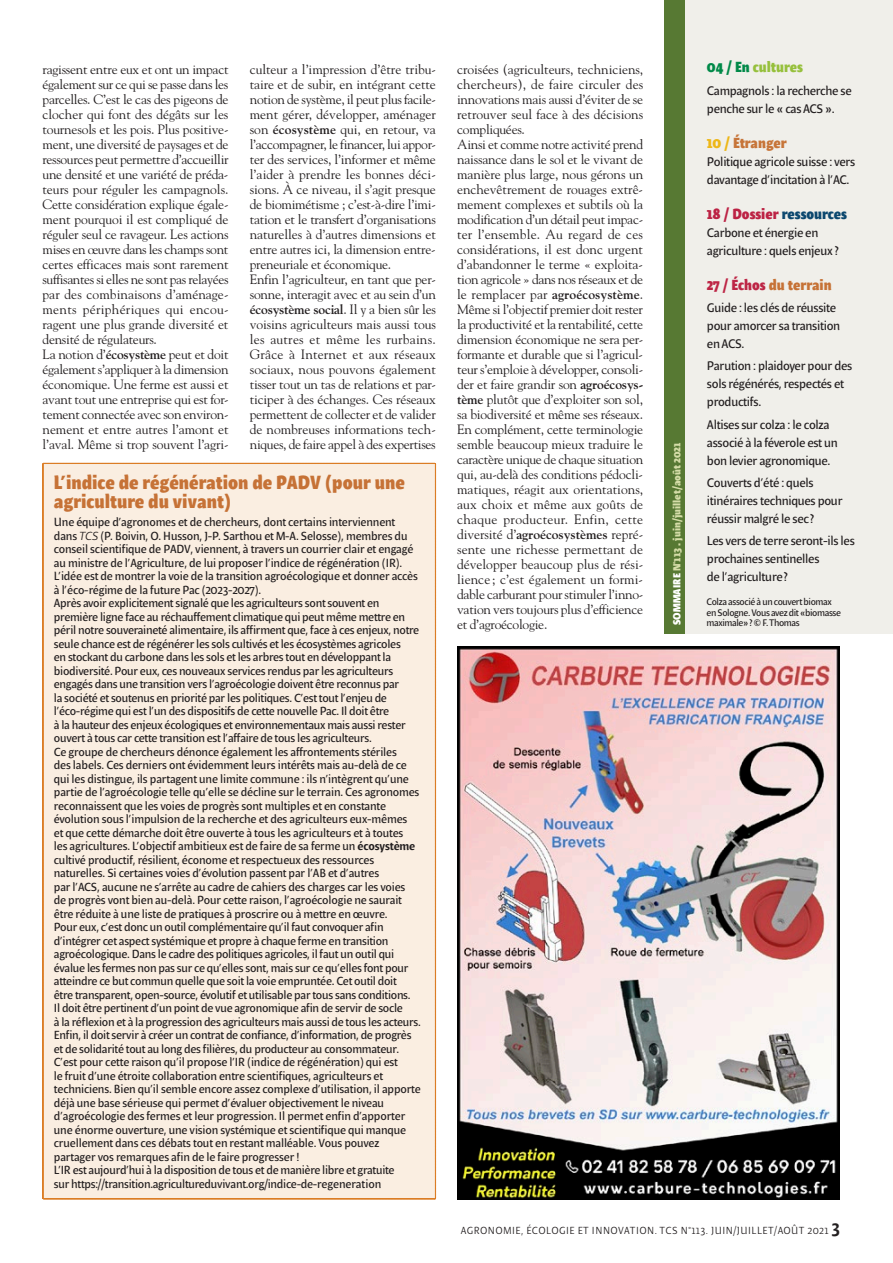
<style>
.page{position:relative;width:893px;height:1263px;background:#fff}
.page>*{position:absolute;margin:0;border:0;box-sizing:border-box;transform-origin:0 0}
.t1{font:700 19.5px/19.5px "Beret LT Std";color:#c67236;scale:.95 1}
.t2{font:700 15px "Beret LT Std";color:#bc2244;scale:.95 1}
.t3{font:700 15px "Beret LT Std";color:#c67236;scale:.95 1}
.t4{font:700 15px "Beret LT Std";color:#96c03c;scale:.95 1}
.t5{font:700 15px "Beret LT Std";color:#c77539;scale:.95 1}
.t6{font:13.5px/15px "Goudy Std";letter-spacing:-.015em;color:#231f20}
.t7{font:12.75px/18px "Beret LT Std";letter-spacing:-.02em;color:#231f20}
.t8{font:12px/13.5px "Beret LT Std";letter-spacing:-.02em;color:#231f20}
.t9{font:10.5px "Beret LT Std";letter-spacing:.05em;color:#231f20}
.t10{font:700 10.5px "Beret LT Std";letter-spacing:.005em;color:#d5dda8}
.t11{font:9.75px/10.5px "Beret LT Std";letter-spacing:-.035em;color:#231f20}
.s1{font-weight:700}
.s2{font-style:italic}
.s3{font-weight:500}
.s4{color:#fff}
.s5{color:#008948}
.s6{color:#edb718}
.s7{color:#0c486f}
.s8{color:#bd2545}
.s9{font-weight:500;font-size:18px}
</style>
<div class="page">
<div style="left:664px;top:0;width:22px;height:634px;background:#577933"></div>
<div style="left:686px;top:0;width:207px;height:634px;background:#f0efea"></div>
<div style="left:42px;top:463px;width:394px;height:736px;background:#faeee1"></div>
<img style="left:457px;top:646px;width:383px;height:553px">
<p class="t6" style="left:43px;top:61px;width:188px">ragissent entre eux et ont un impact également sur ce qui se passe dans les parcelles. C’est le cas des pigeons de clocher qui font des dégâts sur les tournesols et les pois. Plus positive&shy;ment, une diversité de paysages et de ressources peut permettre d’accueillir une densité et une variété de préda&shy;teurs pour réguler les campagnols.<br>Cette considération explique égale&shy;ment pourquoi il est compliqué de réguler seul ce ravageur. Les actions mises en œuvre dans les champs sont certes efficaces mais sont rarement suffisantes si elles ne sont pas relayées par des combinaisons d’aménage&shy;ments périphériques qui encou&shy;ragent une plus grande diversité et densité de régulateurs.<br>La notion d’<span class="s1">écosystème</span> peut et doit également s’appliquer à la dimension économique. Une ferme est aussi et avant tout une entreprise qui est for&shy;tement connectée avec son environ&shy;nement et entre autres l’amont et l’aval. Même si trop souvent l’agri-</p>
<p class="t6" style="left:250px;top:61px;width:188px">culteur a l’impression d’être tribu&shy;taire et de subir, en intégrant cette notion de système, il peut plus facile&shy;ment gérer, développer, aménager son <span class="s1">écosystème</span> qui, en retour, va l’accompagner, le financer, lui appor&shy;ter des services, l’informer et même l’aider à prendre les bonnes déci&shy;sions. À ce niveau, il s’agit presque de biomimétisme ; c’est-à-dire l’imi&shy;tation et le transfert d’organisations naturelles à d’autres dimensions et entre autres ici, la dimension entre&shy;preneuriale et économique.<br>Enfin l’agriculteur, en tant que per&shy;sonne, interagit avec et au sein d’un <span class="s1">écosystème social</span>. Il y a bien sûr les voisins agriculteurs mais aussi tous les autres et même les rurbains.<br>Grâce à Internet et aux réseaux sociaux, nous pouvons également tisser tout un tas de relations et par&shy;ticiper à des échanges. Ces réseaux permettent de collecter et de valider de nombreuses informations tech&shy;niques, de faire appel à des expertises</p>
<h1 class="t1" style="left:54px;top:472px;width:371px">L’indice de régénération de PADV (pour une agriculture du vivant)</h1>
<p class="t8" style="left:54px;top:515px;width:369px">Une équipe d’agronomes et de chercheurs, dont certains interviennent dans <span class="s2">TCS</span> (P. Boivin, O. Husson, J-P. Sarthou et M-A. Selosse), membres du conseil scientifique de PADV, viennent, à travers un courrier clair et engagé au ministre de l’Agriculture, de lui proposer l’indice de régénération (IR).<br>L’idée est de montrer la voie de la transition agroécologique et donner accès à l’éco-régime de la future Pac (2023-2027).<br>Après avoir explicitement signalé que les agriculteurs sont souvent en première ligne face au réchauffement climatique qui peut même mettre en péril notre souveraineté alimentaire, ils affirment que, face à ces enjeux, notre seule chance est de régénérer les sols cultivés et les écosystèmes agricoles<br>en stockant du carbone dans les sols et les arbres tout en développant la biodiversité. Pour eux, ces nouveaux services rendus par les agriculteurs engagés dans une transition vers l’agroécologie doivent être reconnus par<br>la société et soutenus en priorité par les politiques. C’est tout l’enjeu de l’éco-régime qui est l’un des dispositifs de cette nouvelle Pac. Il doit être<br>à la hauteur des enjeux écologiques et environnementaux mais aussi rester ouvert à tous car cette transition est l’affaire de tous les agriculteurs.<br>Ce groupe de chercheurs dénonce également les affrontements stériles<br>des labels. Ces derniers ont évidemment leurs intérêts mais au-delà de ce qui les distingue, ils partagent une limite commune : ils n’intègrent qu’une partie de l’agroécologie telle qu’elle se décline sur le terrain. Ces agronomes reconnaissent que les voies de progrès sont multiples et en constante évolution sous l’impulsion de la recherche et des agriculteurs eux-mêmes<br>et que cette démarche doit être ouverte à tous les agriculteurs et à toutes<br>les agricultures. L’objectif ambitieux est de faire de sa ferme un <span class="s3">écosystème </span>cultivé productif, résilient, économe et respectueux des ressources naturelles. Si certaines voies d’évolution passent par l’AB et d’autres<br>par l’ACS, aucune ne s’arrête au cadre de cahiers des charges car les voies<br>de progrès vont bien au-delà. Pour cette raison, l’agroécologie ne saurait être réduite à une liste de pratiques à proscrire ou à mettre en œuvre.<br>Pour eux, c’est donc un outil complémentaire qu’il faut convoquer afin d’intégrer cet aspect systémique et propre à chaque ferme en transition agroécologique. Dans le cadre des politiques agricoles, il faut un outil qui évalue les fermes non pas sur ce qu’elles sont, mais sur ce qu’elles font pour atteindre ce but commun quelle que soit la voie empruntée. Cet outil doit<br>être transparent, open-source, évolutif et utilisable par tous sans conditions.<br>Il doit être pertinent d’un point de vue agronomique afin de servir de socle<br>à la réflexion et à la progression des agriculteurs mais aussi de tous les acteurs.<br>Enfin, il doit servir à créer un contrat de confiance, d’information, de progrès et de solidarité tout au long des filières, du producteur au consommateur.<br>C’est pour cette raison qu’il propose l’IR (indice de régénération) qui est<br>le fruit d’une étroite collaboration entre scientifiques, agriculteurs et techniciens. Bien qu’il semble encore assez complexe d’utilisation, il apporte déjà une base sérieuse qui permet d’évaluer objectivement le niveau d’agroécologie des fermes et leur progression. Il permet enfin d’apporter une énorme ouverture, une vision systémique et scientifique qui manque cruellement dans ces débats tout en restant malléable. Vous pouvez partager vos remarques afin de le faire progresser !<br>L’IR est aujourd’hui à la disposition de tous et de manière libre et gratuite<br>sur https://transition.agricultureduvivant.org/indice-de-regeneration</p>
<p class="t6" style="left:457px;top:61px;width:188px">croisées (agriculteurs, techniciens, chercheurs), de faire circuler des innovations mais aussi d’éviter de se retrouver seul face à des décisions compliquées.<br>Ainsi et comme notre activité prend naissance dans le sol et le vivant de manière plus large, nous gérons un enchevêtrement de rouages extrê&shy;mement complexes et subtils où la modification d’un détail peut impac&shy;ter l’ensemble. Au regard de ces considérations, il est donc urgent d’abandonner le terme « exploita&shy;tion agricole » dans nos réseaux et de le remplacer par <span class="s1">agroécosystème</span>.<br>Même si l’objectif premier doit rester la productivité et la rentabilité, cette dimension économique ne sera per&shy;formante et durable que si l’agricul&shy;teur s’emploie à développer, consoli&shy;der et faire grandir son <span class="s1">agroécosys&shy;tème</span> plutôt que d’exploiter son sol, sa biodiversité et même ses réseaux.<br>En complément, cette terminologie semble beaucoup mieux traduire le caractère unique de chaque situation qui, au-delà des conditions pédocli&shy;matiques, réagit aux orientations, aux choix et même aux goûts de chaque producteur. Enfin, cette diversité d’<span class="s1">agroécosystèmes</span> repré&shy;sente une richesse permettant de développer beaucoup plus de rési&shy;lience ; c’est également un formi&shy;dable carburant pour stimuler l’inno&shy;vation vers toujours plus d’efficience et d’agroécologie.</p>
<p class="t10" style="left:670px;top:625px;width:184px;rotate:-90deg"><span class="s4">SOMMAIRE</span> N°113 . juin/juillet/août 2021</p>
<p class="t4" style="left:707px;top:58px;width:102px"><span class="s5">04 / En</span> cultures</p>
<p class="t7" style="left:707px;top:81px;width:146px">Campagnols : la recherche se penche sur le « cas ACS ».</p>
<p class="t5" style="left:707px;top:133px;width:86px"><span class="s6">10 /</span> Étranger</p>
<p class="t7" style="left:707px;top:152px;width:150px">Politique agricole suisse : vers davantage d’incitation à l’AC.</p>
<p class="t2" style="left:707px;top:204px;width:149px">18 / Dossier <span class="s7">ressources</span></p>
<p class="t7" style="left:707px;top:223px;width:133px">Carbone et énergie en agriculture : quels enjeux ?</p>
<p class="t3" style="left:707px;top:275px;width:133px"><span class="s8">27 / Échos</span> du terrain</p>
<p class="t7" style="left:707px;top:298px;width:135px">Guide : les clés de réussite pour amorcer sa transition en ACS.</p>
<p class="t7" style="left:707px;top:357px;width:147px">Parution : plaidoyer pour des sols régénérés, respectés et productifs.</p>
<p class="t7" style="left:707px;top:415px;width:132px">Altises sur colza : le colza associé à la féverole est un bon levier agronomique.</p>
<p class="t7" style="left:707px;top:473px;width:137px">Couverts d’été : quels itinéraires techniques pour réussir malgré le sec?</p>
<p class="t7" style="left:707px;top:531px;width:149px">Les vers de terre seront-ils les prochaines sentinelles<br>de l’agriculture?</p>
<p class="t11" style="left:707px;top:596px;width:136px">Colza associé à un couvert biomax en Sologne. Vous avez dit «biomasse maximale» ? © F. Thomas</p>
<p class="t9" style="left:461px;top:1224px;width:380px">AGRONOMIE, ÉCOLOGIE ET INNOVATION. TCS N°113. JUIN/JUILLET/AOÛT 2021 <span class="s9">3</span></p>
</div>
